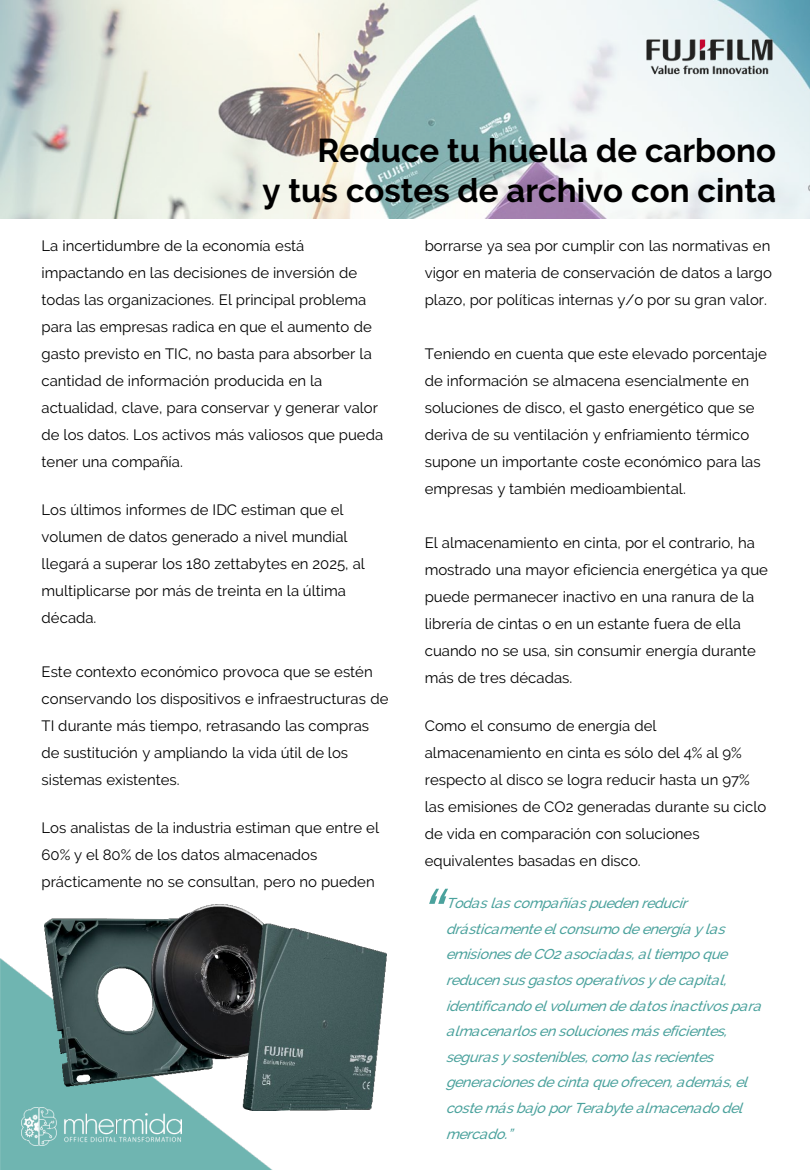
<style>
.page{position:relative;width:810px;height:1170px;background:#fff}
.page>*{position:absolute;margin:0;border:0;box-sizing:border-box;transform-origin:0 0}
.t1{font:italic 500 66px "Raleway";color:#4ba29d}
.t2{font:700 33px "Raleway";color:#000}
.t3{font:15px/27px "Raleway";color:#000}
.t4{font:italic 500 14.25px/25.7px "Raleway";color:#4ba29d}
</style>
<div class="page">
<img style="left:0;top:0;width:810px;height:218px">
<img style="left:0;top:958px;width:273px;height:212px">
<img style="left:22px;top:1107px;width:159px;height:38px">
<img style="left:645px;top:39px;width:128px;height:36px">
<img style="left:45px;top:905px;width:342px;height:206px">
<p class="t2" style="left:318px;top:132px;width:460px">Reduce tu huella de carbono</p>
<p class="t2" style="left:263px;top:171px;width:515px">y tus costes de archivo con cinta</p>
<p class="t3" style="left:42px;top:232px;width:343px">La incertidumbre de la economía está impactando en las decisiones de inversión de todas las organizaciones. El principal problema para las empresas radica en que el aumento de gasto previsto en TIC, no basta para absorber la cantidad de información producida en la actualidad, clave, para conservar y generar valor de los datos. Los activos más valiosos que pueda tener una compañía.</p>
<p class="t3" style="left:42px;top:496px;width:325px">Los últimos informes de IDC estiman que el volumen de datos generado a nivel mundial llegará a superar los 180 zettabytes en 2025, al multiplicarse por más de treinta en la última década.</p>
<p class="t3" style="left:425px;top:232px;width:349px;text-align:justify">borrarse ya sea por cumplir con las normativas en vigor en materia de conservación de datos a largo plazo, por políticas internas y/o por su gran valor.</p>
<p class="t3" style="left:425px;top:340px;width:344px">Teniendo en cuenta que este elevado porcentaje de información se almacena esencialmente en soluciones de disco, el gasto energético que se deriva de su ventilación y enfriamiento térmico supone un importante coste económico para las empresas y también medioambiental.</p>
<p class="t3" style="left:425px;top:529px;width:345px">El almacenamiento en cinta, por el contrario, ha mostrado una mayor eficiencia energética ya que puede permanecer inactivo en una ranura de la librería de cintas o en un estante fuera de ella cuando no se usa, sin consumir energía durante más de tres décadas.</p>
<p class="t3" style="left:425px;top:712px;width:343px">Como el consumo de energía del almacenamiento en cinta es sólo del 4% al 9% respecto al disco se logra reducir hasta un 97% las emisiones de CO2 generadas durante su ciclo de vida en comparación con soluciones equivalentes basadas en disco.</p>
<p class="t4" style="left:446px;top:890px;width:322px">Todaslascompañíaspuedenreducir drásticamenteelconsumodeenergíaylas emisionesdeCO2asociadas,altiempoque reducensusgastosoperativosydecapital, identificandoelvolumendedatosinactivospara almacenarlosensolucionesmáseficientes, segurasysostenibles,comolasrecientes generacionesdecintaqueofrecen,además,el costemásbajoporTerabytealmacenadodel mercado.”</p>
<p class="t3" style="left:42px;top:658px;width:349px">Este contexto económico provoca que se estén conservando los dispositivos e infraestructuras de TI durante más tiempo, retrasando las compras de sustitución y ampliando la vida útil de los sistemas existentes.</p>
<p class="t3" style="left:42px;top:814px;width:339px">Los analistas de la industria estiman que entre el<br>60% y el 80% de los datos almacenados prácticamente no se consultan, pero no pueden</p>
<p class="t1" style="left:414px;top:876px;width:50px">“</p>
</div>
